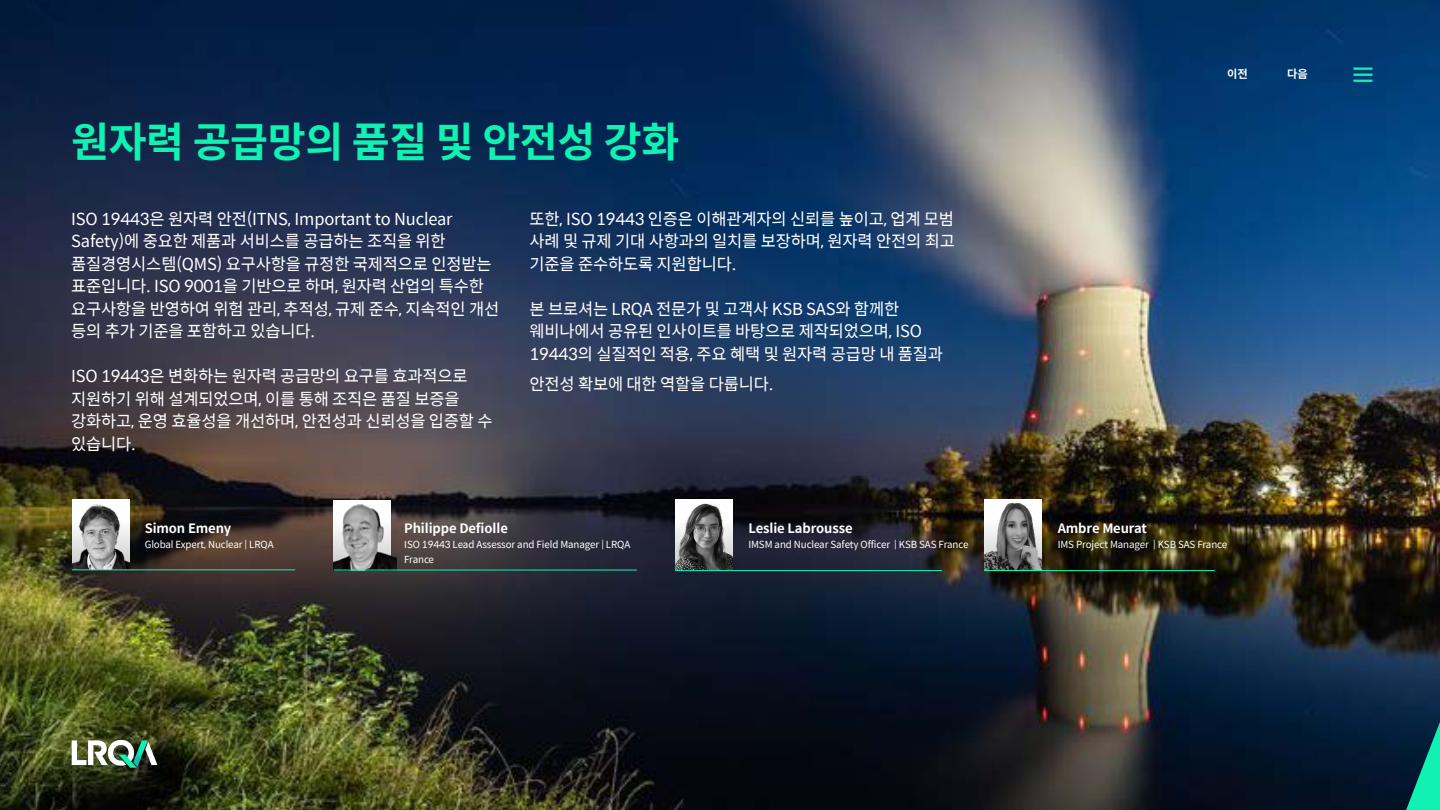
<style>
.page{position:relative;width:1440px;height:810px;background:#fff}
.page>*{position:absolute;margin:0;border:0;box-sizing:border-box;transform-origin:0 0}
.t1{font:700 41.25px "Spoqa Han Sans Neo";letter-spacing:-.01em;color:#0ff2b2}
.t2{font:16.5px/22.5px "Spoqa Han Sans";letter-spacing:-.01em;color:#fff}
.t3{font:700 12.98px "Spoqa Han Sans";letter-spacing:-.01em;color:#fff}
.t4{font:700 11.25px "Spoqa Han Sans";color:#fff}
.t5{font:9.75px/14.9px "Spoqa Han Sans";letter-spacing:-.01em;color:#fff}
</style>
<div class="page">
<img style="left:0;top:0;width:1440px;height:810px">
<hr style="left:1353px;top:67px;width:19px;height:3px;background:#0ff2b2">
<svg style="left:1353px;top:74px;width:19px;height:8px"></svg>
<svg style="left:70px;top:735px;width:88px;height:37px"></svg>
<svg style="left:1406px;top:722px;width:34px;height:88px;background:#088673"></svg>
<div style="left:675px;top:500px;width:57px;height:69px;background:#fff"></div>
<img style="left:675px;top:503px;width:57px;height:67px">
<hr style="left:675px;top:570px;width:267px;height:1px;background:#0ff2b2">
<svg style="left:984px;top:569px;width:58px;height:1px"></svg>
<img style="left:984px;top:500px;width:58px;height:69px">
<hr style="left:984px;top:570px;width:231px;height:1px;background:#0ff2b2">
<div style="left:72px;top:500px;width:57px;height:69px;background:#fff"></div>
<img style="left:71px;top:502px;width:61px;height:68px">
<hr style="left:72px;top:569px;width:223px;height:1px;background:#0ff2b2">
<div style="left:334px;top:500px;width:57px;height:70px;background:#fff"></div>
<img style="left:333px;top:504px;width:63px;height:66px">
<hr style="left:334px;top:570px;width:303px;height:1px;background:#0ff2b2">
<h1 class="t1" style="left:71px;top:110px;width:610px">원자력 공급망의 품질 및 안전성 강화</h1>
<p class="t2" style="left:71px;top:208px;width:430px">ISO 19443은 원자력 안전(ITNS, Important to Nuclear Safety)에 중요한 제품과 서비스를 공급하는 조직을 위한 품질경영시스템(QMS) 요구사항을 규정한 국제적으로 인정받는 표준입니다. ISO 9001을 기반으로 하며, 원자력 산업의 특수한 요구사항을 반영하여 위험 관리, 추적성, 규제 준수, 지속적인 개선 등의 추가 기준을 포함하고 있습니다.</p>
<p class="t2" style="left:71px;top:365px;width:423px">ISO 19443은 변화하는 원자력 공급망의 요구를 효과적으로 지원하기 위해 설계되었으며, 이를 통해 조직은 품질 보증을 강화하고, 운영 효율성을 개선하며, 안전성과 신뢰성을 입증할 수 있습니다.</p>
<p class="t2" style="left:529px;top:208px;width:427px;text-align:justify">또한, ISO 19443 인증은 이해관계자의 신뢰를 높이고, 업계 모범 사례 및 규제 기대 사항과의 일치를 보장하며, 원자력 안전의 최고 기준을 준수하도록 지원합니다.</p>
<p class="t2" style="left:529px;top:298px;width:415px">본 브로셔는 LRQA 전문가 및 고객사 KSB SAS와 함께한 웨비나에서 공유된 인사이트를 바탕으로 제작되었으며, ISO<br>19443의 실질적인 적용, 주요 혜택 및 원자력 공급망 내 품질과</p>
<p class="t2" style="left:529px;top:374px;width:245px">안전성 확보에 대한 역할을 다룹니다.</p>
<p class="t3" style="left:145px;top:521px;width:88px">Simon Emeny</p>
<p class="t5" style="left:145px;top:537px;width:130px">Global Expert, Nuclear | LRQA</p>
<p class="t3" style="left:404px;top:521px;width:105px">Philippe Defiolle</p>
<p class="t5" style="left:404px;top:537px;width:228px">ISO 19443 Lead Assessor and Field Manager | LRQA<br>France</p>
<p class="t3" style="left:748px;top:521px;width:106px">Leslie Labrousse</p>
<p class="t5" style="left:748px;top:537px;width:222px">IMSM and Nuclear Safety Officer | KSB SAS France</p>
<p class="t4" style="left:1227px;top:67px;width:22px">이전</p>
<p class="t4" style="left:1287px;top:67px;width:22px">다음</p>
<p class="t3" style="left:1058px;top:521px;width:91px">Ambre Meurat</p>
<p class="t5" style="left:1058px;top:537px;width:171px">IMS Project Manager | KSB SAS France</p>
</div>
